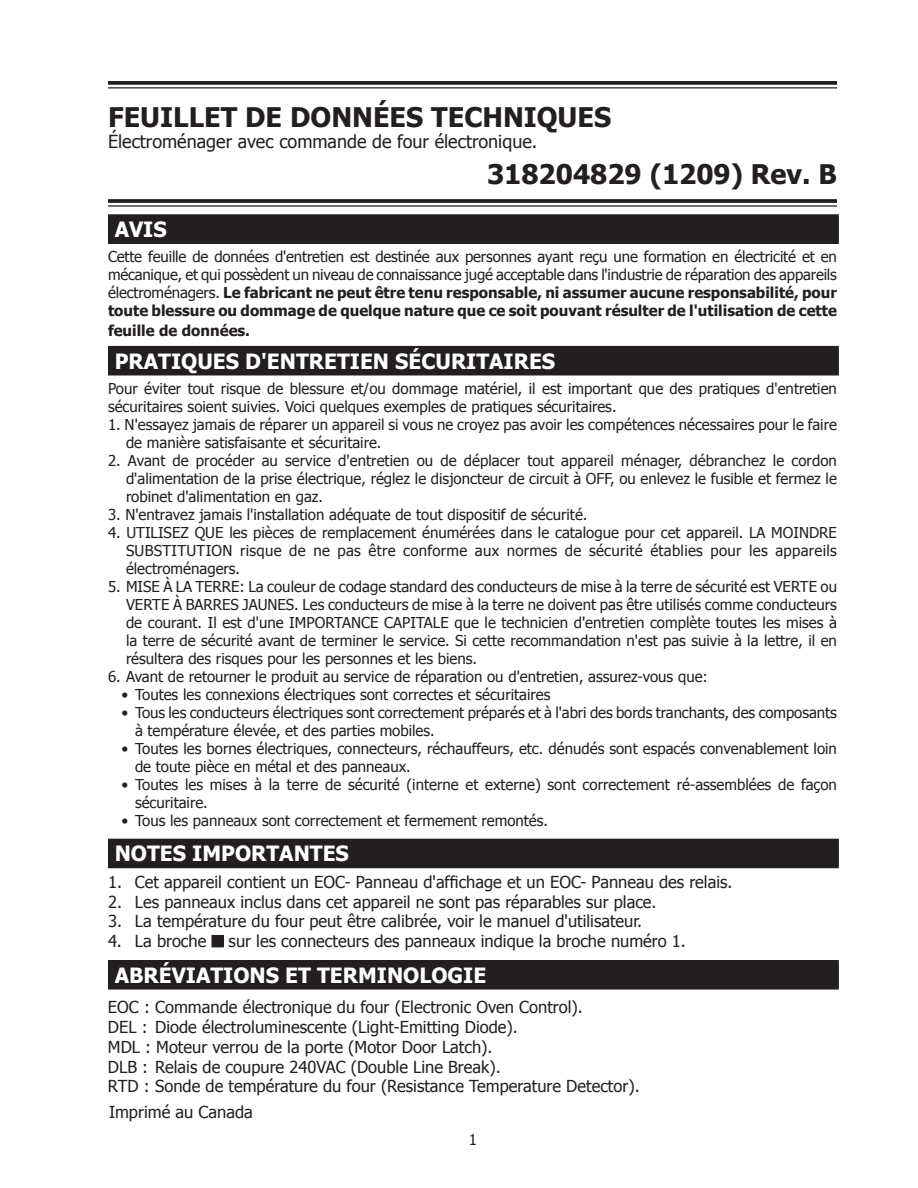
<style>
.page{position:relative;width:918px;height:1188px;background:#fff}
.page>*{position:absolute;margin:0;border:0;box-sizing:border-box;transform-origin:0 0}
.t1{font:700 27px "Tahoma";color:#231f20}
.t2{font:700 21px "Tahoma";color:#fff}
.t3{font:18px "Tahoma";color:#231f20}
.t4{font:16.5px/19.8px "Tahoma";color:#231f20}
.t5{font:15px/18px "Tahoma";color:#231f20}
.t6{font:700 15px "Tahoma";color:#231f20}
.s1{font-weight:700}
</style>
<div class="page">
<svg style="left:108px;top:81px;width:729px;height:4px;background:#302d2d"></svg>
<hr style="left:108px;top:87px;width:729px;height:2px;background:#231f20">
<svg style="left:108px;top:199px;width:729px;height:4px;background:#302c2d"></svg>
<hr style="left:108px;top:205px;width:729px;height:2px;background:#231f20">
<div style="left:212px;top:935px;width:11px;height:12px;background:#231f20"></div>
<div style="left:109px;top:215px;width:729px;height:28px;background:#231f20"></div>
<hr style="left:108px;top:214px;width:731px;height:2px;background:#231f20">
<hr style="left:108px;top:216px;width:2px;height:26px;background:#231f20">
<hr style="left:837px;top:216px;width:2px;height:26px;background:#231f20">
<hr style="left:108px;top:242px;width:731px;height:2px;background:#231f20">
<div style="left:109px;top:347px;width:729px;height:28px;background:#231f20"></div>
<hr style="left:108px;top:346px;width:731px;height:1px;background:#231f20">
<hr style="left:108px;top:347px;width:2px;height:27px;background:#231f20">
<hr style="left:837px;top:347px;width:2px;height:27px;background:#231f20">
<hr style="left:108px;top:374px;width:731px;height:1px;background:#231f20">
<div style="left:109px;top:839px;width:729px;height:28px;background:#231f20"></div>
<hr style="left:108px;top:839px;width:731px;height:1px;background:#231f20">
<hr style="left:108px;top:840px;width:2px;height:27px;background:#231f20">
<hr style="left:837px;top:840px;width:2px;height:27px;background:#231f20">
<hr style="left:108px;top:867px;width:731px;height:1px;background:#231f20">
<div style="left:109px;top:961px;width:729px;height:28px;background:#231f20"></div>
<hr style="left:108px;top:960px;width:731px;height:2px;background:#231f20">
<hr style="left:108px;top:962px;width:2px;height:26px;background:#231f20">
<hr style="left:837px;top:962px;width:2px;height:26px;background:#231f20">
<hr style="left:108px;top:988px;width:731px;height:2px;background:#231f20">
<h1 class="t1" style="left:108px;top:98px;width:505px">FEUILLET DE DONNÉES TECHNIQUES</h1>
<p class="t3" style="left:108px;top:130px;width:431px">Électroménager avec commande de four électronique.</p>
<h1 class="t1" style="left:487px;top:156px;width:352px">318204829 (1209) Rev. B</h1>
<h2 class="t2" style="left:115px;top:215px;width:53px">AVIS</h2>
<p class="t5" style="left:108px;top:247px;width:730px;text-align:justify">Cette feuille de données d'entretien est destinée aux personnes ayant reçu une formation en électricité et en mécanique, et qui possèdent un niveau de connaissance jugé acceptable dans l'industrie de réparation des appareils électroménagers. <span class="s1">Le fabricant ne peut être tenu responsable, ni assumer aucune responsabilité, pour toute blessure ou dommage de quelque nature que ce soit pouvant résulter de l'utilisation de cette</span></p>
<p class="t6" style="left:108px;top:320px;width:144px">feuille de données.</p>
<h2 class="t2" style="left:115px;top:346px;width:442px">PRATIQUES D'ENTRETIEN SÉCURITAIRES</h2>
<p class="t5" style="left:108px;top:379px;width:730px">Pour éviter tout risque de blessure et/ou dommage matériel, il est important que des pratiques d'entretien sécuritaires soient suivies. Voici quelques exemples de pratiques sécuritaires.</p>
<p class="t5" style="left:126px;top:415px;width:712px;text-indent:-18px">1. N'essayez jamais de réparer un appareil si vous ne croyez pas avoir les compétences nécessaires pour le faire de manière satisfaisante et sécuritaire.</p>
<p class="t5" style="left:126px;top:451px;width:712px;text-align:justify;text-indent:-18px">2. Avant de procéder au service d'entretien ou de déplacer tout appareil ménager, débranchez le cordon d'alimentation de la prise électrique, réglez le disjoncteur de circuit à OFF, ou enlevez le fusible et fermez le robinet d'alimentation en gaz.</p>
<p class="t5" style="left:108px;top:505px;width:481px">3. N'entravez jamais l'installation adéquate de tout dispositif de sécurité.</p>
<p class="t5" style="left:126px;top:523px;width:712px;text-align:justify;text-indent:-18px">4. UTILISEZ QUE les pièces de remplacement énumérées dans le catalogue pour cet appareil. LA MOINDRE SUBSTITUTION risque de ne pas être conforme aux normes de sécurité établies pour les appareils électroménagers.</p>
<p class="t5" style="left:126px;top:577px;width:713px;text-align:justify;text-indent:-18px">5. MISE À LA TERRE: La couleur de codage standard des conducteurs de mise à la terre de sécurité est VERTE ou VERTE À BARRES JAUNES. Les conducteurs de mise à la terre ne doivent pas être utilisés comme conducteurs de courant. Il est d'une IMPORTANCE CAPITALE que le technicien d'entretien complète toutes les mises à la terre de sécurité avant de terminer le service. Si cette recommandation n'est pas suivie à la lettre, il en résultera des risques pour les personnes et les biens.</p>
<p class="t5" style="left:108px;top:667px;width:601px">6. Avant de retourner le produit au service de réparation ou d'entretien, assurez-vous que:</p>
<p class="t5" style="left:122px;top:685px;width:430px">• Toutes les connexions électriques sont correctes et sécuritaires</p>
<p class="t5" style="left:135px;top:703px;width:703px;text-indent:-14px">• Tous les conducteurs électriques sont correctement préparés et à l'abri des bords tranchants, des composants à température élevée, et des parties mobiles.</p>
<p class="t5" style="left:135px;top:739px;width:703px;text-indent:-14px">• Toutes les bornes électriques, connecteurs, réchauffeurs, etc. dénudés sont espacés convenablement loin de toute pièce en métal et des panneaux.</p>
<p class="t5" style="left:135px;top:775px;width:703px;text-indent:-14px">• Toutes les mises à la terre de sécurité (interne et externe) sont correctement ré-assemblées de façon sécuritaire.</p>
<p class="t5" style="left:122px;top:811px;width:428px">• Tous les panneaux sont correctement et fermement remontés.</p>
<h2 class="t2" style="left:115px;top:839px;width:236px">NOTES IMPORTANTES</h2>
<p class="t4" style="left:108px;top:871px;width:626px">1. Cet appareil contient un EOC- Panneau d'affichage et un EOC- Panneau des relais.</p>
<p class="t4" style="left:108px;top:891px;width:550px">2. Les panneaux inclus dans cet appareil ne sont pas réparables sur place.</p>
<p class="t4" style="left:108px;top:911px;width:536px">3. La température du four peut être calibrée, voir le manuel d'utilisateur.</p>
<p class="t4" style="left:108px;top:931px;width:100px">4. La broche</p>
<p class="t4" style="left:229px;top:931px;width:459px">sur les connecteurs des panneaux indique la broche numéro 1.</p>
<h2 class="t2" style="left:115px;top:960px;width:373px">ABRÉVIATIONS ET TERMINOLOGIE</h2>
<p class="t4" style="left:108px;top:996px;width:533px">EOC : Commande électronique du four (Electronic Oven Control).<br>DEL : Diode électroluminescente (Light-Emitting Diode).<br>MDL : Moteur verrou de la porte (Motor Door Latch).<br>DLB : Relais de coupure 240VAC (Double Line Break).<br>RTD : Sonde de température du four (Resistance Temperature Detector).</p>
<p class="t4" style="left:109px;top:1102px;width:145px">Imprimé au Canada</p>
<p class="t5" style="left:469px;top:1130px;width:10px">1</p>
</div>
